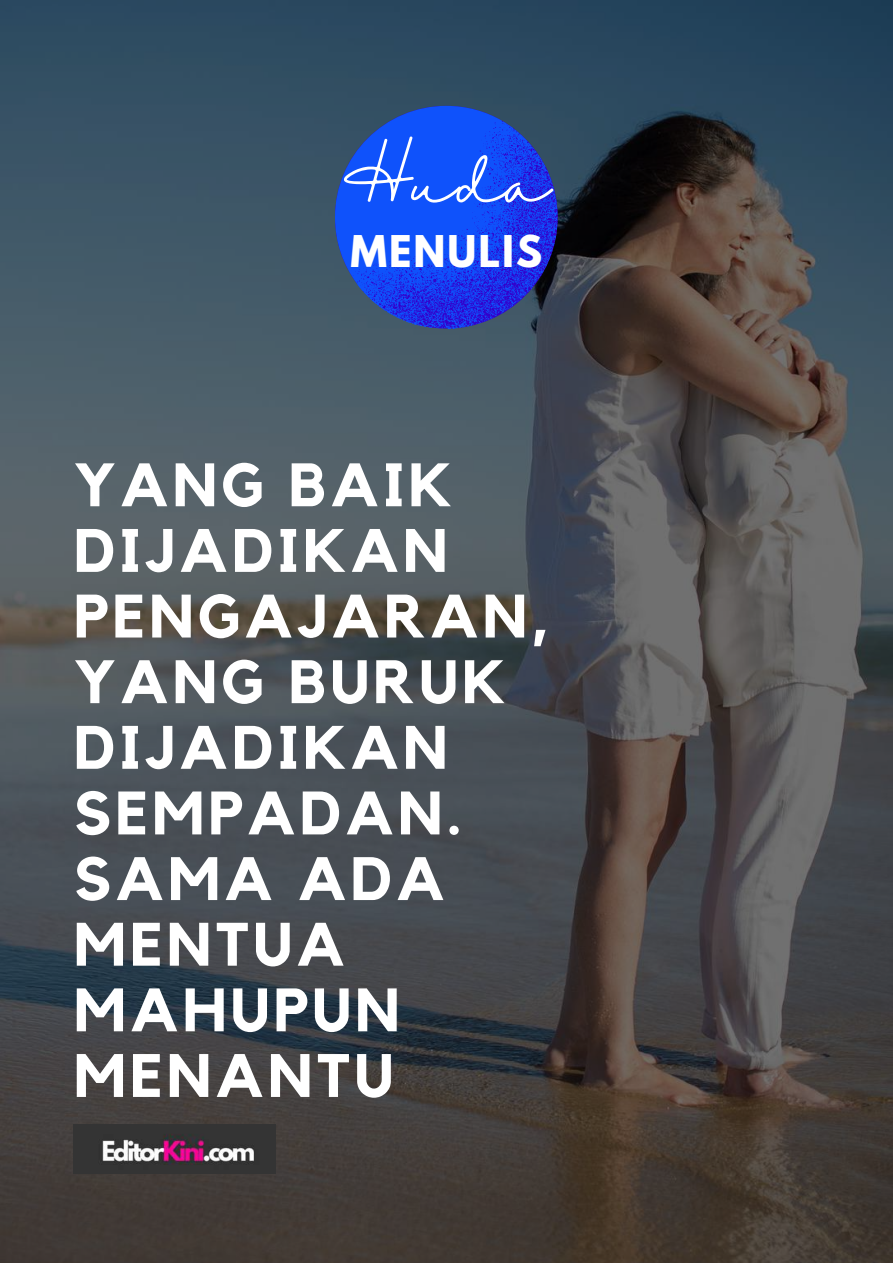
<style>
.page{position:relative;width:893px;height:1264px;background:#fff}
.page>*{position:absolute;margin:0;border:0;box-sizing:border-box;transform-origin:0 0}
.t1{font:700 60.45px/65.6px "Kollektif";letter-spacing:.07em;color:#fff}
.t2{font:54.3px "Halimun";color:#fff}
.t3{font:700 38.7px "League Spartan";letter-spacing:.05em;color:#fff}
</style>
<div class="page">
<img style="left:0;top:0;width:892px;height:1262px">
<svg style="left:335px;top:106px;width:222px;height:223px;background:#1b47d3"></svg>
<img style="left:74px;top:1124px;width:201px;height:49px">
<p class="t2" style="left:341px;top:152px;width:212px">Huda</p>
<p class="t3" style="left:350px;top:232px;width:193px">MENULIS</p>
<p class="t1" style="left:74px;top:455px;width:477px">YANG BAIK<br>DIJADIKAN<br>PENGAJARAN,<br>YANG BURUK<br>DIJADIKAN<br>SEMPADAN.<br>SAMA ADA<br>MENTUA<br>MAHUPUN<br>MENANTU</p>
</div>
